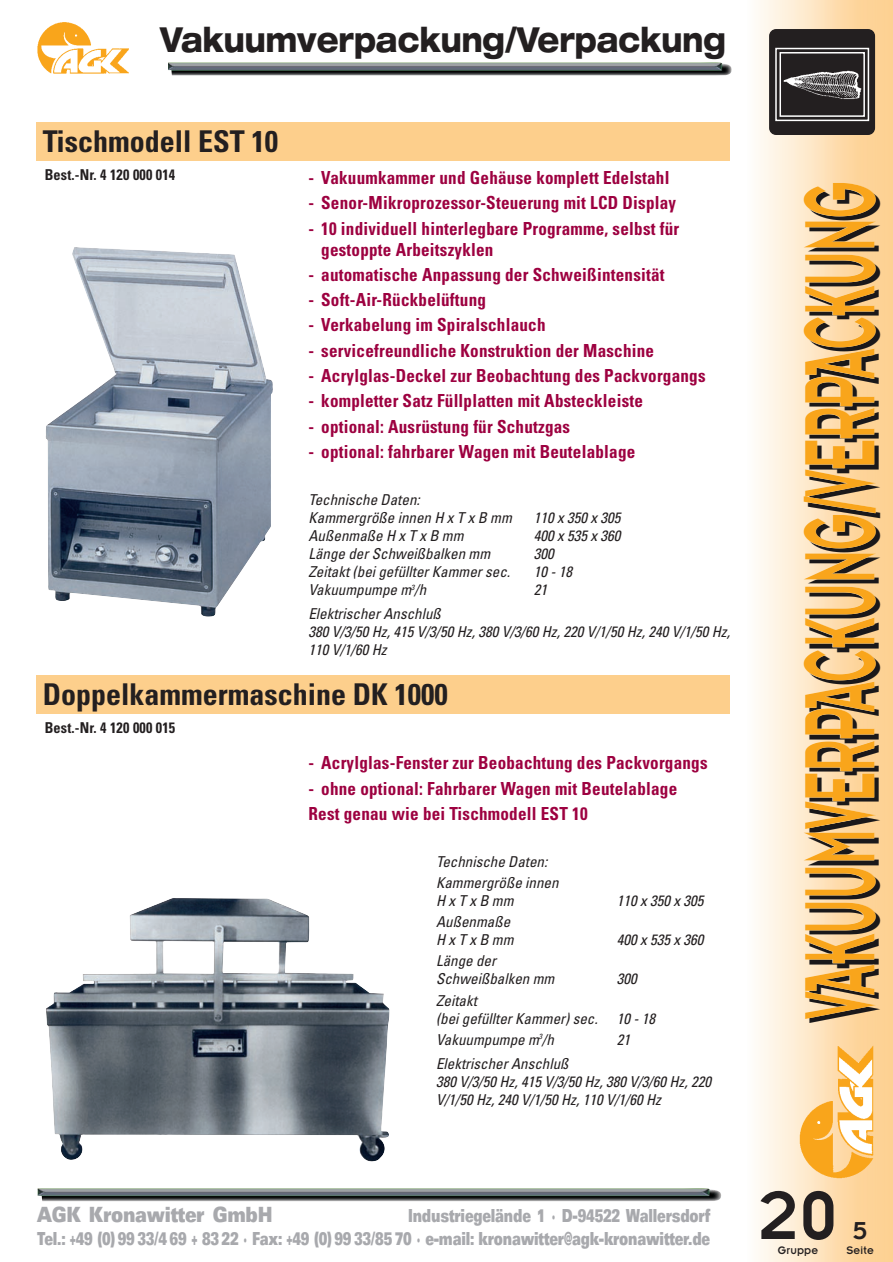
<style>
.page{position:relative;width:893px;height:1262px;background:#fff}
.page>*{position:absolute;margin:0;border:0;box-sizing:border-box;transform-origin:0 0}
.t1{font:110.1px "Insignia";color:#1a181a;scale:.45 1}
.t2{font:75px "Insignia";color:#231f20;scale:.95 1}
.t3{font:800 expanded 34.5px "Helvetica Neue";color:#231f20;scale:.78 1}
.t4{font:700 condensed 30px "Univers";color:#231f20}
.t5{font:27px "Insignia";color:#231f20}
.t6{font:900 expanded 21px "Univers";letter-spacing:-.015em;color:#a8a9ad;scale:.65 1}
.t7{font:700 condensed 18px/21px "Univers";letter-spacing:.015em;color:#9d0140;scale:.95 1}
.t8{font:900 expanded 18px/23.1px "Univers";letter-spacing:-.015em;color:#a8a9ad;text-align:right;scale:.57 1}
.t9{font:italic condensed 15px/18px "Univers";color:#231f20}
.t10{font:700 condensed 15px "Univers";letter-spacing:.015em;color:#231f20;scale:.95 1}
.t11{font:12px "Insignia";letter-spacing:.015em;color:#231f20;scale:.95 1}
</style>
<div class="page">
<div style="left:36px;top:123px;width:693px;height:38px;background:#fdcf8c"></div>
<div style="left:36px;top:675px;width:693px;height:39px;background:#fdcf8c"></div>
<img style="left:46px;top:247px;width:227px;height:369px">
<img style="left:46px;top:898px;width:343px;height:263px">
<img style="left:37px;top:22px;width:92px;height:52px">
<img style="left:168px;top:62px;width:563px;height:13px">
<img style="left:38px;top:1188px;width:683px;height:13px">
<hr style="left:892px;top:0;width:1px;height:1261px;background:#fdc97e">
<hr style="left:889px;top:0;width:3px;height:1261px;background:#fdca81">
<hr style="left:886px;top:0;width:3px;height:1261px;background:#fdcb83">
<hr style="left:883px;top:0;width:3px;height:1261px;background:#fdcc85">
<hr style="left:880px;top:0;width:3px;height:1261px;background:#fdcd88">
<hr style="left:877px;top:0;width:3px;height:1261px;background:#fdce8a">
<hr style="left:874px;top:0;width:3px;height:1261px;background:#fdcf8c">
<hr style="left:871px;top:0;width:3px;height:1261px;background:#fdd08f">
<hr style="left:868px;top:0;width:3px;height:1261px;background:#fdd191">
<hr style="left:864px;top:0;width:4px;height:1261px;background:#fed294">
<hr style="left:860px;top:0;width:4px;height:1261px;background:#fed397">
<hr style="left:856px;top:0;width:4px;height:1261px;background:#fdd49a">
<hr style="left:852px;top:0;width:4px;height:1261px;background:#fdd59d">
<hr style="left:848px;top:0;width:4px;height:1261px;background:#fed7a0">
<hr style="left:844px;top:0;width:4px;height:1261px;background:#fed8a4">
<hr style="left:840px;top:0;width:4px;height:1261px;background:#fed9a7">
<hr style="left:836px;top:0;width:4px;height:1261px;background:#fedbaa">
<hr style="left:832px;top:0;width:4px;height:1261px;background:#fedcae">
<hr style="left:828px;top:0;width:4px;height:1261px;background:#fedeb1">
<hr style="left:824px;top:0;width:4px;height:1261px;background:#fedfb4">
<hr style="left:820px;top:0;width:4px;height:1261px;background:#fee1b8">
<hr style="left:817px;top:0;width:3px;height:1261px;background:#fee2ba">
<hr style="left:814px;top:0;width:3px;height:1261px;background:#fee3bd">
<hr style="left:811px;top:0;width:3px;height:1261px;background:#fee4c0">
<hr style="left:808px;top:0;width:3px;height:1261px;background:#fee6c3">
<hr style="left:805px;top:0;width:3px;height:1261px;background:#fee7c5">
<hr style="left:802px;top:0;width:3px;height:1261px;background:#fee8c7">
<hr style="left:799px;top:0;width:3px;height:1261px;background:#fee9ca">
<hr style="left:796px;top:0;width:3px;height:1261px;background:#feeacc">
<hr style="left:793px;top:0;width:3px;height:1261px;background:#feebcf">
<hr style="left:790px;top:0;width:3px;height:1261px;background:#feedd3">
<hr style="left:787px;top:0;width:3px;height:1261px;background:#feeed5">
<hr style="left:784px;top:0;width:3px;height:1261px;background:#feefd8">
<hr style="left:781px;top:0;width:3px;height:1261px;background:#fef0da">
<hr style="left:778px;top:0;width:3px;height:1261px;background:#fef1dd">
<hr style="left:775px;top:0;width:3px;height:1261px;background:#fef3e0">
<hr style="left:772px;top:0;width:3px;height:1261px;background:#fef4e3">
<hr style="left:769px;top:0;width:3px;height:1261px;background:#fef5e7">
<hr style="left:766px;top:0;width:3px;height:1261px;background:#fef6e9">
<hr style="left:763px;top:0;width:3px;height:1261px;background:#fef7ec">
<hr style="left:760px;top:0;width:3px;height:1261px;background:#fef9ef">
<hr style="left:757px;top:0;width:3px;height:1261px;background:#fefaf2">
<hr style="left:754px;top:0;width:3px;height:1261px;background:#fefbf5">
<hr style="left:751px;top:0;width:3px;height:1261px;background:#fefcf9">
<img style="left:799px;top:1046px;width:74px;height:133px">
<div style="left:769px;top:29px;width:106px;height:106px;background:#231f20;border-radius:7px"></div>
<svg style="left:775px;top:47px;width:94px;height:75px"></svg>
<img style="left:783px;top:69px;width:78px;height:36px">
<h3 class="t3" style="left:161px;top:27px;width:726px">Vakuumverpackung/Verpackung</h3>
<h3 class="t4" style="left:43px;top:131px;width:237px">Tischmodell EST 10</h3>
<p class="t10" style="left:45px;top:169px;width:139px">Best.-Nr. 4 120 000 014</p>
<p class="t7" style="left:308px;top:169px;width:381px">- Vakuumkammer und Gehäuse komplett Edelstahl</p>
<p class="t7" style="left:308px;top:194px;width:388px">- Senor-Mikroprozessor-Steuerung mit LCD Display</p>
<p class="t7" style="left:321px;top:220px;width:378px;text-indent:-13px">- 10 individuell hinterlegbare Programme, selbst für gestoppte Arbeitszyklen</p>
<p class="t7" style="left:308px;top:266px;width:376px">- automatische Anpassung der Schweißintensität</p>
<p class="t7" style="left:308px;top:291px;width:188px">- Soft-Air-Rückbelüftung</p>
<p class="t7" style="left:308px;top:316px;width:251px">- Verkabelung im Spiralschlauch</p>
<p class="t7" style="left:308px;top:342px;width:365px">- servicefreundliche Konstruktion der Maschine</p>
<p class="t7" style="left:308px;top:367px;width:419px">- Acrylglas-Deckel zur Beobachtung des Packvorgangs</p>
<p class="t7" style="left:308px;top:392px;width:353px">- kompletter Satz Füllplatten mit Absteckleiste</p>
<p class="t7" style="left:308px;top:417px;width:277px">- optional: Ausrüstung für Schutzgas</p>
<p class="t7" style="left:308px;top:443px;width:345px">- optional: fahrbarer Wagen mit Beutelablage</p>
<p class="t9" style="left:308px;top:492px;width:205px">Technische Daten:<br>Kammergröße innen H x T x B mm</p>
<p class="t9" style="left:534px;top:510px;width:88px">110 x 350 x 305</p>
<p class="t9" style="left:308px;top:528px;width:156px">Außenmaße H x T x B mm</p>
<p class="t9" style="left:534px;top:528px;width:88px">400 x 535 x 360</p>
<p class="t9" style="left:308px;top:546px;width:183px">Länge der Schweißbalken mm</p>
<p class="t9" style="left:534px;top:546px;width:21px">300</p>
<p class="t9" style="left:308px;top:564px;width:203px">Zeitakt (bei gefüllter Kammer sec.</p>
<p class="t9" style="left:534px;top:564px;width:40px">10 - 18</p>
<p class="t9" style="left:308px;top:582px;width:119px">Vakuumpumpe m<sup>3</sup>/h</p>
<p class="t9" style="left:534px;top:582px;width:15px">21</p>
<p class="t9" style="left:308px;top:606px;width:423px">Elektrischer Anschluß<br>380 V/3/50 Hz, 415 V/3/50 Hz, 380 V/3/60 Hz, 220 V/1/50 Hz, 240 V/1/50 Hz,<br>110 V/1/60 Hz</p>
<h3 class="t4" style="left:43px;top:683px;width:406px">Doppelkammermaschine DK 1000</h3>
<p class="t10" style="left:45px;top:722px;width:139px">Best.-Nr. 4 120 000 015</p>
<p class="t7" style="left:308px;top:754px;width:421px">- Acrylglas-Fenster zur Beobachtung des Packvorgangs</p>
<p class="t7" style="left:308px;top:777px;width:390px;line-height:25.2px">- ohne optional: Fahrbarer Wagen mit Beutelablage<br>Rest genau wie bei Tischmodell EST 10</p>
<p class="t9" style="left:436px;top:853px;width:124px;line-height:21px">Technische Daten:<br>Kammergröße innen</p>
<p class="t9" style="left:436px;top:893px;width:79px">H x T x B mm</p>
<p class="t9" style="left:617px;top:893px;width:88px">110 x 350 x 305</p>
<p class="t9" style="left:436px;top:914px;width:79px">Außenmaße<br>H x T x B mm</p>
<p class="t9" style="left:617px;top:932px;width:88px">400 x 535 x 360</p>
<p class="t9" style="left:436px;top:953px;width:120px">Länge der<br>Schweißbalken mm</p>
<p class="t9" style="left:436px;top:992px;width:163px">Zeitakt<br>(bei gefüllter Kammer) sec.</p>
<p class="t9" style="left:617px;top:971px;width:21px">300</p>
<p class="t9" style="left:617px;top:1010px;width:40px">10 - 18</p>
<p class="t9" style="left:436px;top:1031px;width:119px">Vakuumpumpe m<sup>3</sup>/h</p>
<p class="t9" style="left:617px;top:1031px;width:15px">21</p>
<p class="t9" style="left:436px;top:1055px;width:276px">Elektrischer Anschluß<br>380 V/3/50 Hz, 415 V/3/50 Hz, 380 V/3/60 Hz, 220<br>V/1/50 Hz, 240 V/1/50 Hz, 110 V/1/60 Hz</p>
<h1 class="t1" style="left:809px;top:1022px;width:1862px;rotate:-90deg">VAKUUMVERPACKUNG/VERPACKUNG</h1>
<p class="t6" style="left:37px;top:1206px;width:364px">AGK Kronawitter GmbH</p>
<p class="t8" style="left:37px;top:1205px;width:1182px">Industriegelände 1 · D-94522 Wallersdorf<br>Tel.: +49 (0) 99 33/4 69 + 83 22 · Fax: +49 (0) 99 33/85 70 · e-mail: kronawitter@agk-kronawitter.de</p>
<h2 class="t2" style="left:758px;top:1191px;width:85px">20</h2>
<p class="t11" style="left:778px;top:1246px;width:44px">Gruppe</p>
<h3 class="t5" style="left:852px;top:1222px;width:16px">5</h3>
<p class="t11" style="left:846px;top:1246px;width:30px">Seite</p>
</div>
